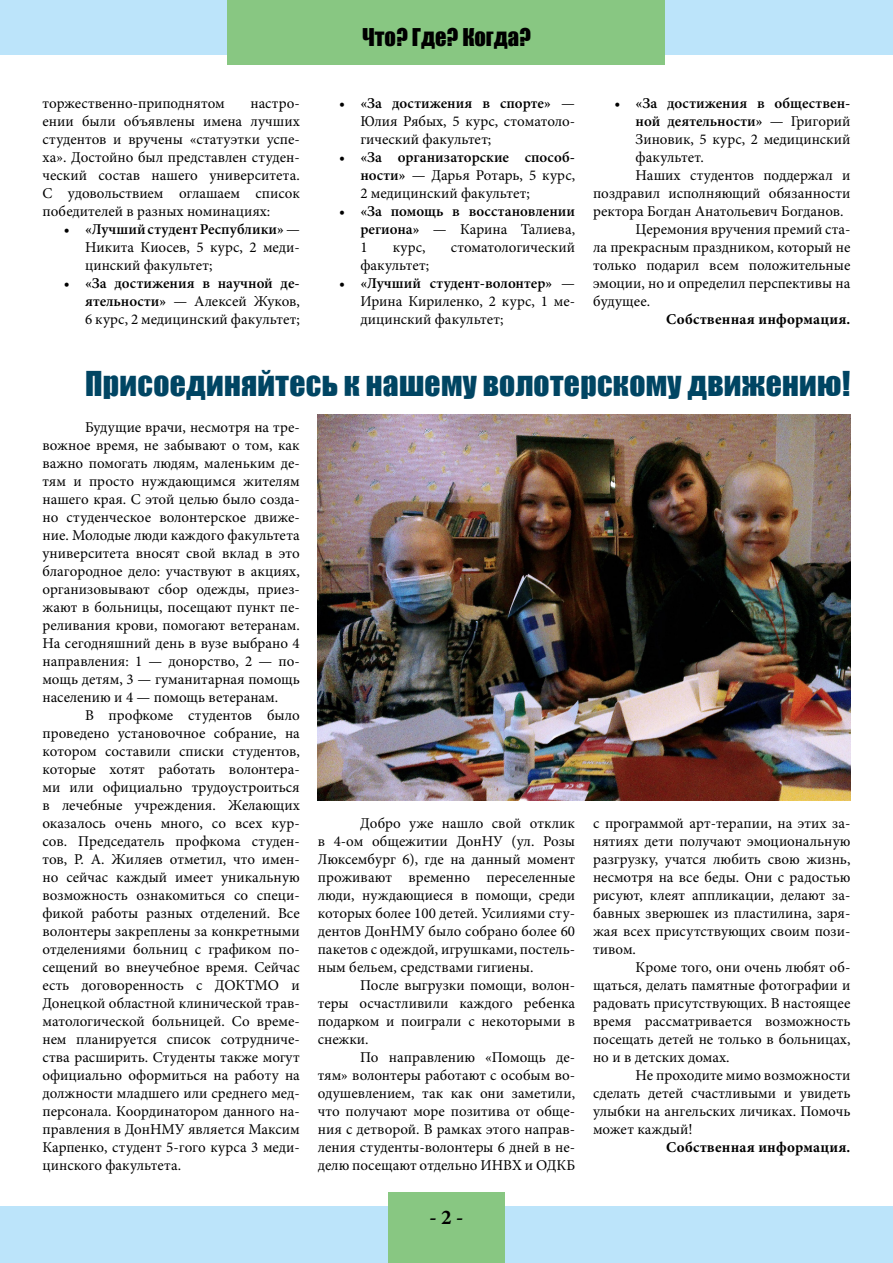
<style>
.page{position:relative;width:893px;height:1263px;background:#fff}
.page>*{position:absolute;margin:0;border:0;box-sizing:border-box;transform-origin:0 0}
.t1{font:31.5px "Impact";letter-spacing:.01em;color:#004563}
.t2{font:22.5px "Impact";color:#000}
.t3{font:700 21px "Minion Pro";color:#000}
.t4{font:15px/18px "Minion Pro";color:#000;text-align:justify}
.t5{font:600 15px/18px "Minion Pro";color:#000;text-align:justify}
.t6{font:700 15px "Minion Pro";letter-spacing:.01em;color:#000}
.s1{font-weight:600}
.s2{font-weight:400}
</style>
<div class="page">
<div style="left:0;top:1206px;width:893px;height:57px;background:#bce4fa"></div>
<div style="left:388px;top:1193px;width:117px;height:70px;background:#88c782"></div>
<div style="left:0;top:0;width:893px;height:54px;background:#bce4fa"></div>
<div style="left:228px;top:0;width:437px;height:65px;background:#88c782"></div>
<img style="left:318px;top:414px;width:532px;height:387px">
<p class="t4" style="left:43px;top:94px;width:259px;text-indent:208px">настро&shy;ении были объявлены имена лучших студентов и вручены «статуэтки успе&shy;ха». Достойно был представлен студен&shy;ческий состав нашего университета.<br>С удовольствием оглашаем список победителей в разных номинациях:</p>
<p class="t4" style="left:85px;top:220px;width:216px;text-indent:-21px"><span class="s1">• «Лучший студент Республики»</span> — Никита Киосев, 5 курс, 2 меди&shy;цинский факультет;</p>
<p class="t4" style="left:85px;top:274px;width:216px;text-indent:-21px"><span class="s1">• «За достижения в научной де&shy;ятельности»</span> — Алексей Жуков, 6 курс, 2 медицинский факультет;</p>
<p class="t4" style="left:43px;top:94px;width:184px">торжественно-приподнятом</p>
<h2 class="t2" style="left:362px;top:20px;width:170px">Что? Где? Когда?</h2>
<p class="t4" style="left:360px;top:94px;width:216px;text-indent:-21px"><span class="s1">• «За достижения в спорте»</span> — Юлия Рябых, 5 курс, стоматоло&shy;гический факультет;</p>
<p class="t4" style="left:360px;top:148px;width:216px;text-indent:-21px"><span class="s1">• «За организаторские способ&shy;ности»</span> — Дарья Ротарь, 5 курс, 2 медицинский факультет;</p>
<p class="t5" style="left:360px;top:202px;width:216px;text-indent:-21px">• «За помощь в восстановлении региона» <span class="s2">— Карина Талиева, 1</span></p>
<p class="t4" style="left:393px;top:238px;width:34px">курс,</p>
<p class="t4" style="left:451px;top:238px;width:126px">стоматологический</p>
<p class="t4" style="left:360px;top:256px;width:70px">факультет;</p>
<p class="t4" style="left:360px;top:274px;width:216px;text-indent:-21px"><span class="s1">• «Лучший студент-волонтер»</span> — Ирина Кириленко, 2 курс, 1 ме&shy;дицинский факультет;</p>
<p class="t5" style="left:614px;top:94px;width:238px">• «За достижения в обществен-</p>
<p class="t5" style="left:636px;top:112px;width:216px">ной деятельности» <span class="s2">— Григорий</span></p>
<p class="t4" style="left:636px;top:130px;width:216px">Зиновик, 5 курс, 2 медицинский</p>
<p class="t4" style="left:636px;top:148px;width:70px">факультет.</p>
<p class="t4" style="left:636px;top:166px;width:216px">Наших студентов поддержал и</p>
<p class="t4" style="left:593px;top:184px;width:259px">поздравил исполняющий обязанности</p>
<p class="t4" style="left:593px;top:202px;width:252px">ректора Богдан Анатольевич Богданов.</p>
<p class="t4" style="left:636px;top:220px;width:216px">Церемония вручения премий ста-</p>
<p class="t4" style="left:593px;top:238px;width:259px">ла прекрасным праздником, который не</p>
<p class="t4" style="left:593px;top:256px;width:259px">только подарил всем положительные</p>
<p class="t4" style="left:593px;top:274px;width:259px">эмоции, но и определил перспективы на</p>
<p class="t4" style="left:593px;top:292px;width:59px">будущее.</p>
<p class="t6" style="left:666px;top:309px;width:186px">Собственная информация.</p>
<h1 class="t1" style="left:85px;top:359px;width:767px">Присоединяйтесь к нашему волотерскому движению!</h1>
<p class="t4" style="left:42px;top:418px;width:259px;text-indent:43px">Будущие врачи, несмотря на тре&shy;вожное время, не забывают о том, как важно помогать людям, маленьким де&shy;тям и просто нуждающимся жителям нашего края. С этой целью было созда&shy;но студенческое волонтерское движе&shy;ние. Молодые люди каждого факультета университета вносят свой вклад в это благородное дело: участвуют в акциях, организовывают сбор одежды, приез&shy;жают в больницы, посещают пункт пе&shy;реливания крови, помогают ветеранам.<br>На сегодняшний день в вузе выбрано 4 направления: 1 — донорство, 2 — по&shy;мощь детям, 3 — гуманитарная помощь населению и 4 — помощь ветеранам.</p>
<p class="t4" style="left:42px;top:706px;width:259px;text-indent:43px">В профкоме студентов было проведено установочное собрание, на котором составили списки студентов, которые хотят работать волонтера&shy;ми или официально трудоустроиться в лечебные учреждения. Желающих оказалось очень много, со всех кур&shy;сов. Председатель профкома студен&shy;тов, Р. А. Жиляев отметил, что имен&shy;но сейчас каждый имеет уникальную возможность ознакомиться со специ&shy;фикой работы разных отделений. Все волонтеры закреплены за конкретными отделениями больниц с графиком по&shy;сещений во внеучебное время. Сейчас есть договоренность с ДОКТМО и Донецкой областной клинической трав&shy;матологической больницей. Со време&shy;нем планируется список сотрудниче&shy;ства расширить. Студенты также могут официально оформиться на работу на должности младшего или среднего мед&shy;персонала. Координатором данного на&shy;правления в ДонНМУ является Максим Карпенко, студент 5-гого курса 3 меди&shy;цинского факультета.</p>
<p class="t4" style="left:318px;top:814px;width:259px;text-indent:43px">Добро уже нашло свой отклик в 4-ом общежитии ДонНУ (ул. Розы Люксембург 6), где на данный момент проживают временно переселенные люди, нуждающиеся в помощи, среди которых более 100 детей. Усилиями сту&shy;дентов ДонНМУ было собрано более 60 пакетов с одеждой, игрушками, постель&shy;ным бельем, средствами гигиены.</p>
<p class="t4" style="left:318px;top:976px;width:259px;text-indent:43px">После выгрузки помощи, волон&shy;теры осчастливили каждого ребенка подарком и поиграли с некоторыми в снежки.</p>
<p class="t4" style="left:318px;top:1048px;width:259px;text-indent:43px">По направлению «Помощь де&shy;тям» волонтеры работают с особым во&shy;одушевлением, так как они заметили, что получают море позитива от обще&shy;ния с детворой. В рамках этого направ&shy;ления студенты-волонтеры 6 дней в не&shy;делю посещают отдельно ИНВХ и ОДКБ</p>
<h3 class="t3" style="left:429px;top:1202px;width:35px">- 2 -</h3>
<p class="t4" style="left:593px;top:814px;width:259px">с программой арт-терапии, на этих за&shy;нятиях дети получают эмоциональную разгрузку, учатся любить свою жизнь, несмотря на все беды. Они с радостью рисуют, клеят аппликации, делают за&shy;бавных зверюшек из пластилина, заря&shy;жая всех присутствующих своим пози&shy;тивом.</p>
<p class="t4" style="left:593px;top:958px;width:259px;text-indent:43px">Кроме того, они очень любят об&shy;щаться, делать памятные фотографии и радовать присутствующих. В настоящее время рассматривается возможность посещать детей не только в больницах, но и в детских домах.</p>
<p class="t4" style="left:593px;top:1066px;width:259px;text-indent:43px">Не проходите мимо возможности сделать детей счастливыми и увидеть улыбки на ангельских личиках. Помочь может каждый!</p>
<p class="t6" style="left:666px;top:1137px;width:186px">Собственная информация.</p>
</div>
